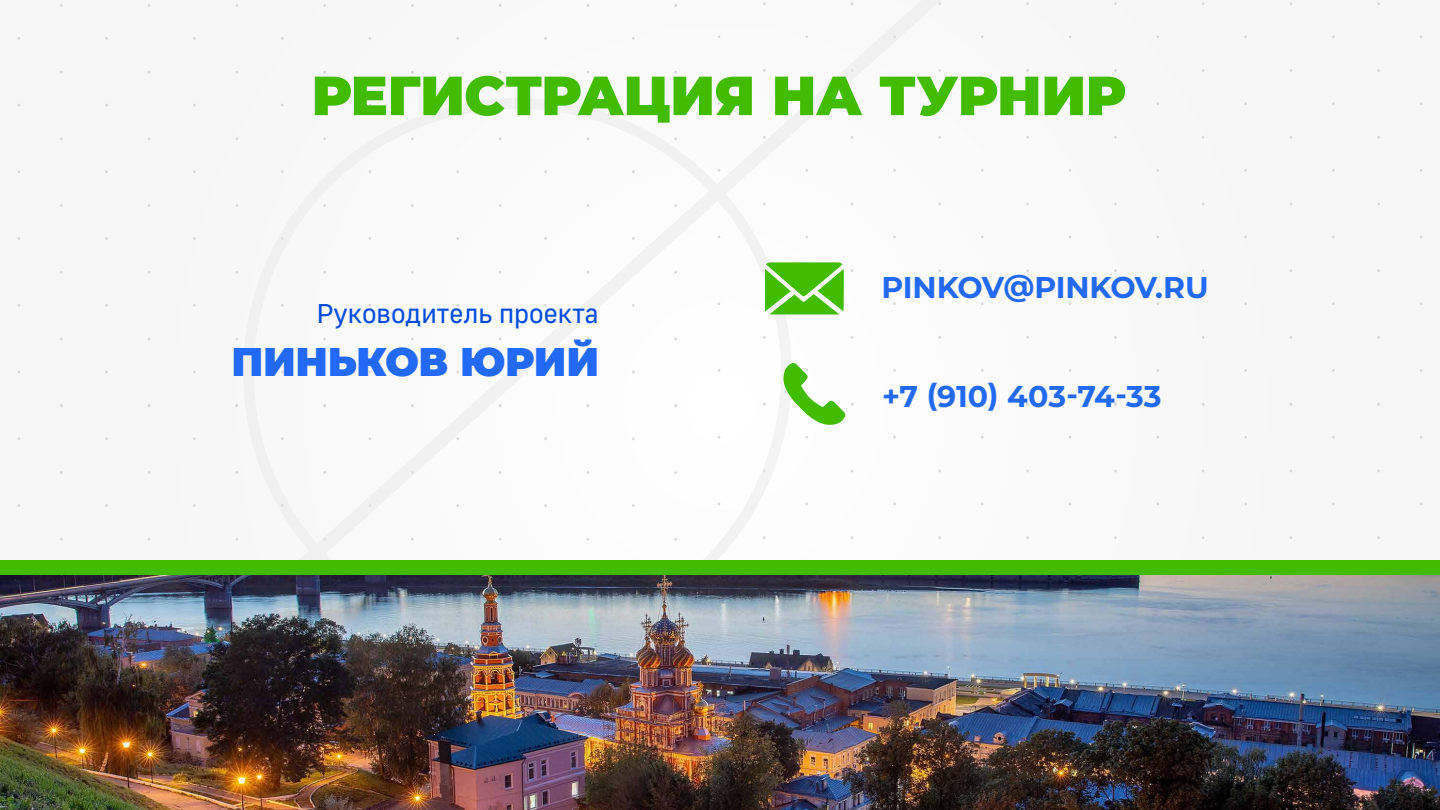
<style>
.page{position:relative;width:1440px;height:810px;background:#f8f8f8}
.page>*{position:absolute;margin:0;border:0;box-sizing:border-box;transform-origin:0 0}
.t1{font:900 55px "Montserrat";letter-spacing:-.015em;color:#41bc00}
.t2{font:900 40px "Montserrat";letter-spacing:-.005em;color:#2269f6}
.t3{font:700 30px "Montserrat";letter-spacing:-.01em;color:#2269f6}
.t4{font:27px "Golos UIVF";color:#004cdd}
</style>
<div class="page">
<svg style="left:763px;top:262px;width:81px;height:52px"></svg>
<svg style="left:784px;top:363px;width:70px;height:62px"></svg>
<img style="left:0;top:575px;width:1440px;height:235px">
<div style="left:0;top:560px;width:1440px;height:15px;background:#41bc00"></div>
<h1 class="t1" style="left:311px;top:54px;width:816px">РЕГИСТРАЦИЯ НА ТУРНИР</h1>
<p class="t4" style="left:316px;top:298px;width:284px">Руководитель проекта</p>
<h2 class="t2" style="left:231px;top:332px;width:369px">ПИНЬКОВ ЮРИЙ</h2>
<p class="t3" style="left:881px;top:266px;width:329px">PINKOV@PINKOV.RU</p>
<p class="t3" style="left:882px;top:375px;width:281px">+7 (910) 403-74-33</p>
</div>
